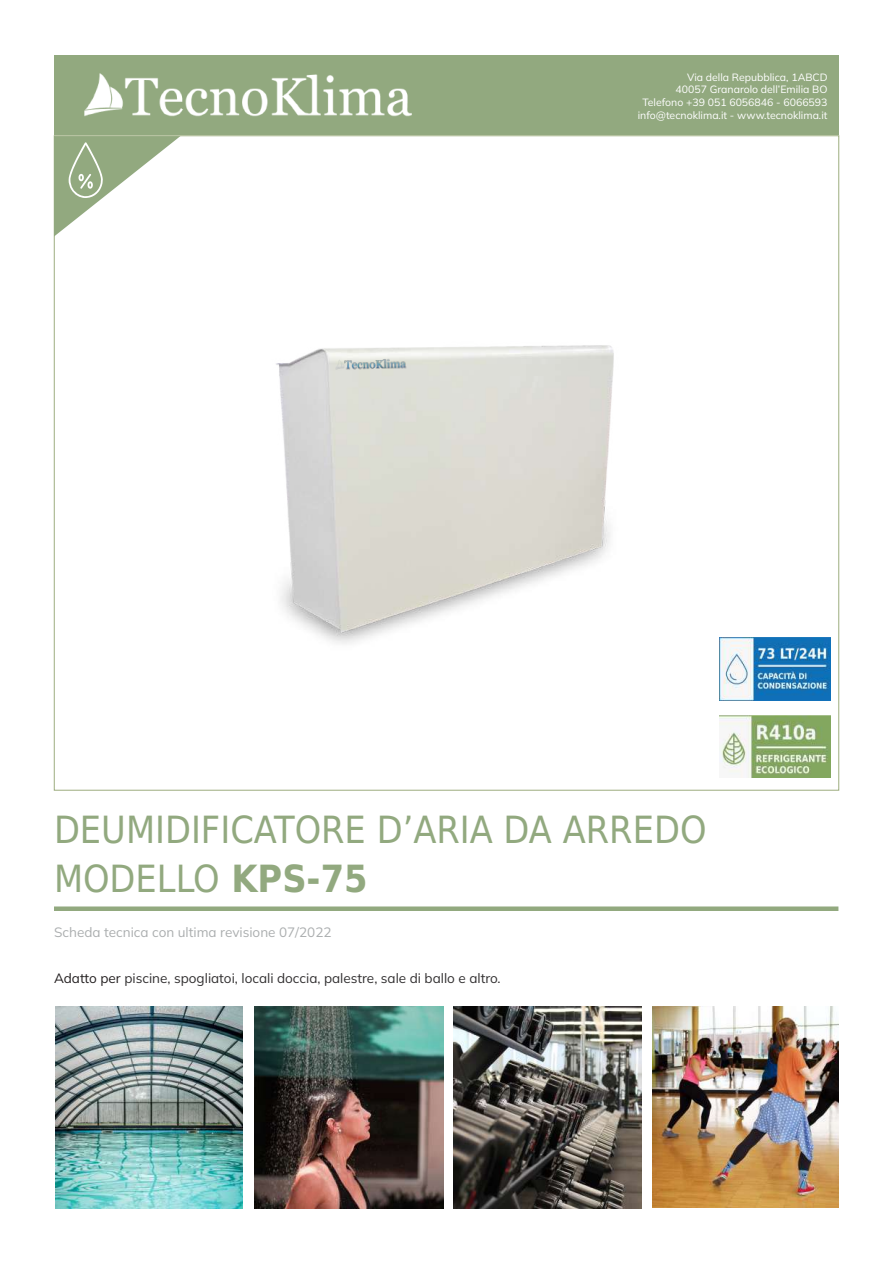
<style>
.page{position:relative;width:893px;height:1263px;background:#fff}
.page>*{position:absolute;margin:0;border:0;box-sizing:border-box;transform-origin:0 0}
.t1{font:37.5px/48.6px "DejaVu Sans Condensed";color:#92a97f}
.t2{font:200 13.5px "Mulish";color:#312f30}
.t3{font:200 13.5px "Mulish";color:#abaeaf}
.t4{font:200 10.5px/12.6px "Mulish";color:#fff;text-align:right}
.s1{font-weight:700}
.s2{color:#231f20}
</style>
<div class="page">
<div style="left:54px;top:135px;width:785px;height:655px;background:#fff;border:1px solid #9dad7f"></div>
<div style="left:54px;top:906px;width:784px;height:5px;background:#92a97f"></div>
<svg style="left:54px;top:136px;width:126px;height:101px"></svg>
<img style="left:56px;top:1007px;width:186px;height:201px">
<img style="left:255px;top:1007px;width:188px;height:201px">
<img style="left:453px;top:1007px;width:189px;height:201px">
<img style="left:652px;top:1007px;width:187px;height:200px">
<img style="left:276px;top:345px;width:338px;height:299px">
<img style="left:333px;top:355px;width:78px;height:19px">
<div style="left:54px;top:55px;width:785px;height:79px;background:#92a97f"></div>
<img style="left:84px;top:73px;width:328px;height:44px">
<img style="left:720px;top:638px;width:110px;height:63px">
<img style="left:719px;top:716px;width:111px;height:62px">
<p class="t4" style="left:638px;top:71px;width:191px">Via della Repubblica, 1ABCD<br>40057 Granarolo dell’Emilia BO Telefono +39 051 6056846 - 6066593 info@tecnoklima.it - www.tecnoklima.it</p>
<h1 class="t1" style="left:54px;top:804px;width:654px">DEUMIDIFICATORE D’ARIA DA ARREDO<br>MODELLO <span class="s1">KPS-75</span></h1>
<p class="t3" style="left:54px;top:922px;width:279px">Scheda tecnica con ultima revisione 07/2022</p>
<p class="t2" style="left:54px;top:969px;width:448px"><span class="s2">Adatto per</span> piscine, spogliatoi, locali doccia, palestre, sale di ballo e altro.</p>
</div>
